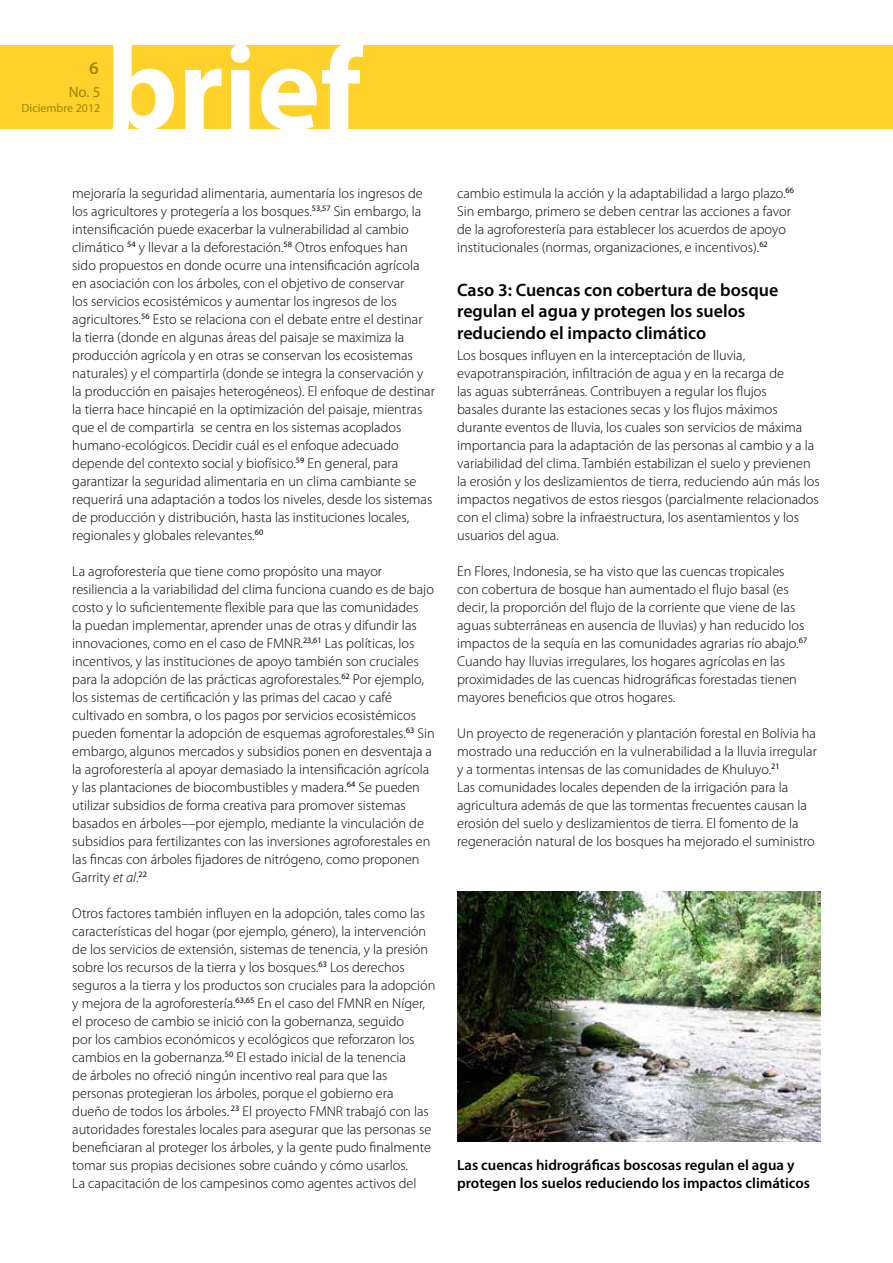
<style>
.page{position:relative;width:893px;height:1263px;background:#fff}
.page>*{position:absolute;margin:0;border:0;box-sizing:border-box;transform-origin:0 0}
.t1{font:600 18px/21.6px "Myriad Pro";color:#000}
.t2{font:600 18px "Myriad Pro";color:#9c8700}
.t3{font:15px "Myriad Pro";color:#9c8700}
.t4{font:600 14.85px/17.2px "Myriad Pro";color:#000}
.t5{font:300 14.25px/18px "Myriad Pro";color:#000}
.t6{font:12px "Myriad Pro";color:#9c8700}
.s1{font-style:italic}
</style>
<div class="page">
<div style="left:0;top:45px;width:893px;height:84px;background:#ffd22b"></div>
<svg style="left:113px;top:45px;width:250px;height:84px"></svg>
<img style="left:457px;top:891px;width:364px;height:251px">
<p class="t2" style="left:89px;top:57px;width:11px">6</p>
<p class="t3" style="left:69px;top:83px;width:33px">No. 5</p>
<p class="t6" style="left:22px;top:101px;width:80px">Diciembre 2012</p>
<p class="t5" style="left:72px;top:184px;width:364px">mejoraría la seguridad alimentaria, aumentaría los ingresos de los agricultores y protegería a los bosques.<sup>53,57</sup> Sin embargo, la intensificación puede exacerbar la vulnerabilidad al cambio climático <sup>54</sup> y llevar a la deforestación.<sup>58</sup> Otros enfoques han<br>sido propuestos en donde ocurre una intensificación agrícola en asociación con los árboles, con el objetivo de conservar<br>los servicios ecosistémicos y aumentar los ingresos de los agricultores.<sup>56</sup> Esto se relaciona con el debate entre el destinar la tierra (donde en algunas áreas del paisaje se maximiza la producción agrícola y en otras se conservan los ecosistemas naturales) y el compartirla (donde se integra la conservación y la producción en paisajes heterogéneos). El enfoque de destinar la tierra hace hincapié en la optimización del paisaje, mientras que el de compartirla se centra en los sistemas acoplados humano-ecológicos. Decidir cuál es el enfoque adecuado depende del contexto social y biofísico.<sup>59</sup> En general, para garantizar la seguridad alimentaria en un clima cambiante se requerirá una adaptación a todos los niveles, desde los sistemas de producción y distribución, hasta las instituciones locales, regionales y globales relevantes.<sup>60</sup></p>
<p class="t5" style="left:72px;top:562px;width:364px">La agroforestería que tiene como propósito una mayor resiliencia a la variabilidad del clima funciona cuando es de bajo costo y lo suficientemente flexible para que las comunidades<br>la puedan implementar, aprender unas de otras y difundir las innovaciones, como en el caso de FMNR.<sup>23,61</sup> Las políticas, los incentivos, y las instituciones de apoyo también son cruciales para la adopción de las prácticas agroforestales.<sup>62</sup> Por ejemplo, los sistemas de certificación y las primas del cacao y café cultivado en sombra, o los pagos por servicios ecosistémicos pueden fomentar la adopción de esquemas agroforestales.<sup>63</sup> Sin embargo, algunos mercados y subsidios ponen en desventaja a la agroforestería al apoyar demasiado la intensificación agrícola y las plantaciones de biocombustibles y madera.<sup>64</sup> Se pueden utilizar subsidios de forma creativa para promover sistemas basados en árboles––por ejemplo, mediante la vinculación de subsidios para fertilizantes con las inversiones agroforestales en las fincas con árboles fijadores de nitrógeno, como proponen Garrity <span class="s1">et al</span>.<sup>22</sup></p>
<p class="t5" style="left:72px;top:904px;width:365px">Otros factores también influyen en la adopción, tales como las características del hogar (por ejemplo, género), la intervención de los servicios de extensión, sistemas de tenencia, y la presión sobre los recursos de la tierra y los bosques.<sup>63</sup> Los derechos seguros a la tierra y los productos son cruciales para la adopción y mejora de la agroforestería.<sup>63,65</sup> En el caso del FMNR en Níger, el proceso de cambio se inició con la gobernanza, seguido<br>por los cambios económicos y ecológicos que reforzaron los cambios en la gobernanza.<sup>50</sup> El estado inicial de la tenencia<br>de árboles no ofreció ningún incentivo real para que las personas protegieran los árboles, porque el gobierno era<br>dueño de todos los árboles. <sup>23</sup> El proyecto FMNR trabajó con las autoridades forestales locales para asegurar que las personas se beneficiaran al proteger los árboles, y la gente pudo finalmente tomar sus propias decisiones sobre cuándo y cómo usarlos.<br>La capacitación de los campesinos como agentes activos del</p>
<p class="t5" style="left:457px;top:184px;width:338px">cambio estimula la acción y la adaptabilidad a largo plazo.<sup>66<br></sup>Sin embargo, primero se deben centrar las acciones a favor de la agroforestería para establecer los acuerdos de apoyo institucionales (normas, organizaciones, e incentivos).<sup>62</sup></p>
<p class="t1" style="left:457px;top:279px;width:323px">Caso 3: Cuencas con cobertura de bosque regulan el agua y protegen los suelos reduciendo el impacto climático</p>
<p class="t5" style="left:457px;top:346px;width:364px">Los bosques influyen en la interceptación de lluvia, evapotranspiración, infiltración de agua y en la recarga de<br>las aguas subterráneas. Contribuyen a regular los flujos<br>basales durante las estaciones secas y los flujos máximos durante eventos de lluvia, los cuales son servicios de máxima importancia para la adaptación de las personas al cambio y a la variabilidad del clima. También estabilizan el suelo y previenen la erosión y los deslizamientos de tierra, reduciendo aún más los impactos negativos de estos riesgos (parcialmente relacionados con el clima) sobre la infraestructura, los asentamientos y los usuarios del agua.</p>
<p class="t5" style="left:457px;top:562px;width:352px">En Flores, Indonesia, se ha visto que las cuencas tropicales con cobertura de bosque han aumentado el flujo basal (es decir, la proporción del flujo de la corriente que viene de las aguas subterráneas en ausencia de lluvias) y han reducido los impactos de la sequía en las comunidades agrarias río abajo.<sup>67<br></sup>Cuando hay lluvias irregulares, los hogares agrícolas en las proximidades de las cuencas hidrográficas forestadas tienen mayores beneficios que otros hogares.</p>
<p class="t5" style="left:457px;top:724px;width:361px">Un proyecto de regeneración y plantación forestal en Bolivia ha mostrado una reducción en la vulnerabilidad a la lluvia irregular y a tormentas intensas de las comunidades de Khuluyo.<sup>21<br></sup>Las comunidades locales dependen de la irrigación para la agricultura además de que las tormentas frecuentes causan la erosión del suelo y deslizamientos de tierra. El fomento de la regeneración natural de los bosques ha mejorado el suministro</p>
<p class="t4" style="left:457px;top:1156px;width:354px">Las cuencas hidrográficas boscosas regulan el agua y protegen los suelos reduciendo los impactos climáticos</p>
</div>
